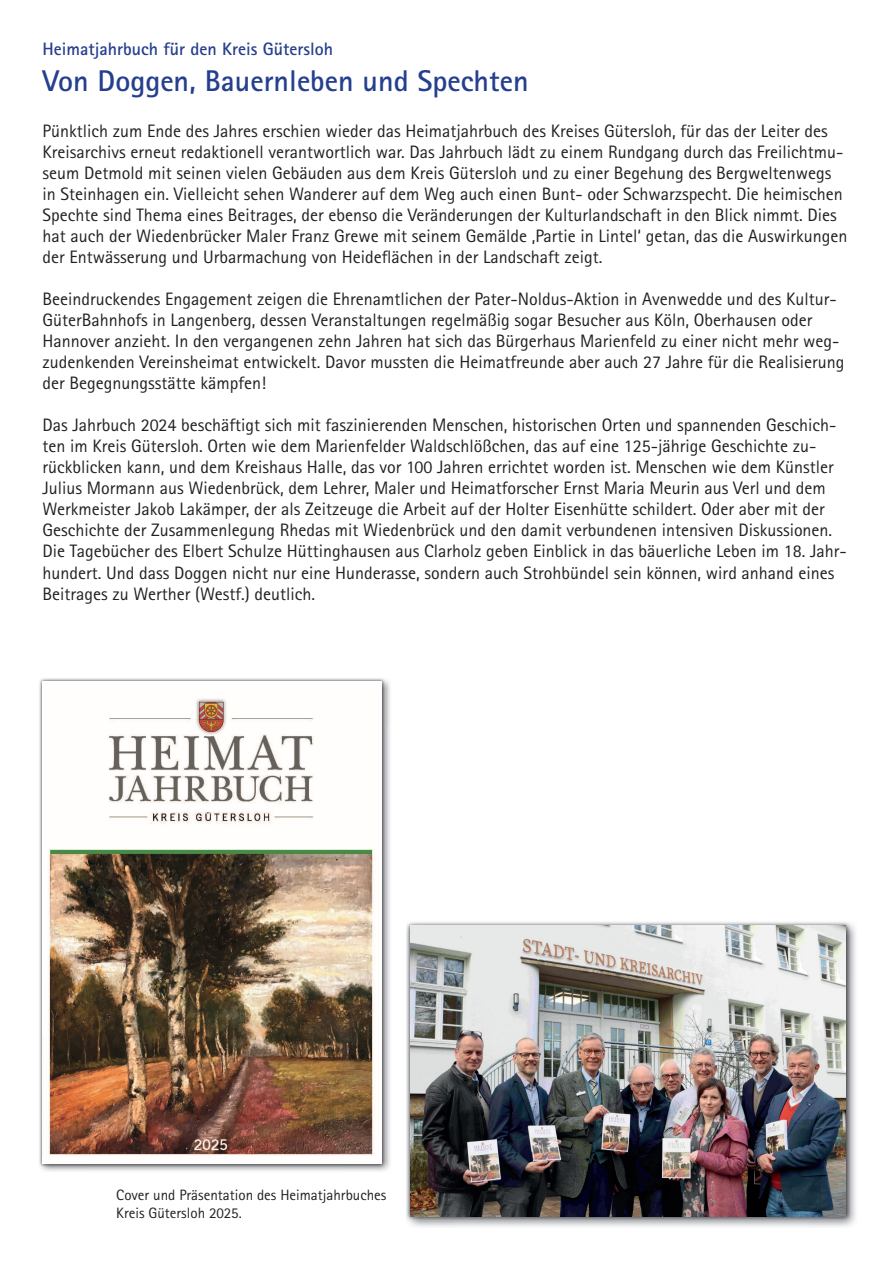
<style>
.page{position:relative;width:893px;height:1263px;background:#fff}
.page>*{position:absolute;margin:0;border:0;box-sizing:border-box;transform-origin:0 0}
.t1{font:700 30px "Rotis Sans Serif Std";color:#253f8e}
.t2{font:18px/21px "Rotis Sans Serif Std";color:#231f20}
.t3{font:700 18px "Rotis Sans Serif Std";color:#253f8e}
.t4{font:15px/18px "Rotis Sans Serif Std";color:#231f20}
</style>
<div class="page">
<img style="left:385px;top:680px;width:5px;height:46px">
<img style="left:40px;top:1166px;width:48px;height:5px">
<img style="left:342px;top:726px;width:48px;height:445px">
<img style="left:39px;top:678px;width:346px;height:488px">
<img style="left:43px;top:681px;width:339px;height:482px">
<img style="left:850px;top:924px;width:6px;height:47px">
<img style="left:808px;top:971px;width:48px;height:256px">
<img style="left:406px;top:922px;width:444px;height:298px">
<img style="left:410px;top:926px;width:436px;height:290px">
<p class="t3" style="left:43px;top:38px;width:292px">Heimatjahrbuch für den Kreis Gütersloh</p>
<h1 class="t1" style="left:43px;top:62px;width:488px">Von Doggen, Bauernleben und Spechten</h1>
<p class="t2" style="left:43px;top:121px;width:806px">Pünktlich zum Ende des Jahres erschien wieder das Heimatjahrbuch des Kreises Gütersloh, für das der Leiter des Kreisarchivs erneut redaktionell verantwortlich war. Das Jahrbuch lädt zu einem Rundgang durch das Freilichtmu&shy;seum Detmold mit seinen vielen Gebäuden aus dem Kreis Gütersloh und zu einer Begehung des Bergweltenwegs in Steinhagen ein. Vielleicht sehen Wanderer auf dem Weg auch einen Bunt- oder Schwarzspecht. Die heimischen Spechte sind Thema eines Beitrages, der ebenso die Veränderungen der Kulturlandschaft in den Blick nimmt. Dies hat auch der Wiedenbrücker Maler Franz Grewe mit seinem Gemälde ‚Partie in Lintel‘ getan, das die Auswirkungen der Entwässerung und Urbarmachung von Heideflächen in der Landschaft zeigt.</p>
<p class="t2" style="left:43px;top:289px;width:803px">Beeindruckendes Engagement zeigen die Ehrenamtlichen der Pater-Noldus-Aktion in Avenwedde und des Kultur-GüterBahnhofs in Langenberg, dessen Veranstaltungen regelmäßig sogar Besucher aus Köln, Oberhausen oder Hannover anzieht. In den vergangenen zehn Jahren hat sich das Bürgerhaus Marienfeld zu einer nicht mehr weg&shy;zudenkenden Vereinsheimat entwickelt. Davor mussten die Heimatfreunde aber auch 27 Jahre für die Realisierung der Begegnungsstätte kämpfen!</p>
<p class="t2" style="left:43px;top:415px;width:806px">Das Jahrbuch 2024 beschäftigt sich mit faszinierenden Menschen, historischen Orten und spannenden Geschich&shy;ten im Kreis Gütersloh. Orten wie dem Marienfelder Waldschlößchen, das auf eine 125-jährige Geschichte zu&shy;rückblicken kann, und dem Kreishaus Halle, das vor 100 Jahren errichtet worden ist. Menschen wie dem Künstler Julius Mormann aus Wiedenbrück, dem Lehrer, Maler und Heimatforscher Ernst Maria Meurin aus Verl und dem Werkmeister Jakob Lakämper, der als Zeitzeuge die Arbeit auf der Holter Eisenhütte schildert. Oder aber mit der Geschichte der Zusammenlegung Rhedas mit Wiedenbrück und den damit verbundenen intensiven Diskussionen.<br>Die Tagebücher des Elbert Schulze Hüttinghausen aus Clarholz geben Einblick in das bäuerliche Leben im 18. Jahr&shy;hundert. Und dass Doggen nicht nur eine Hunderasse, sondern auch Strohbündel sein können, wird anhand eines Beitrages zu Werther (Westf.) deutlich.</p>
<p class="t4" style="left:116px;top:1186px;width:272px">Cover und Präsentation des Heimatjahrbuches<br>Kreis Gütersloh 2025.</p>
</div>
